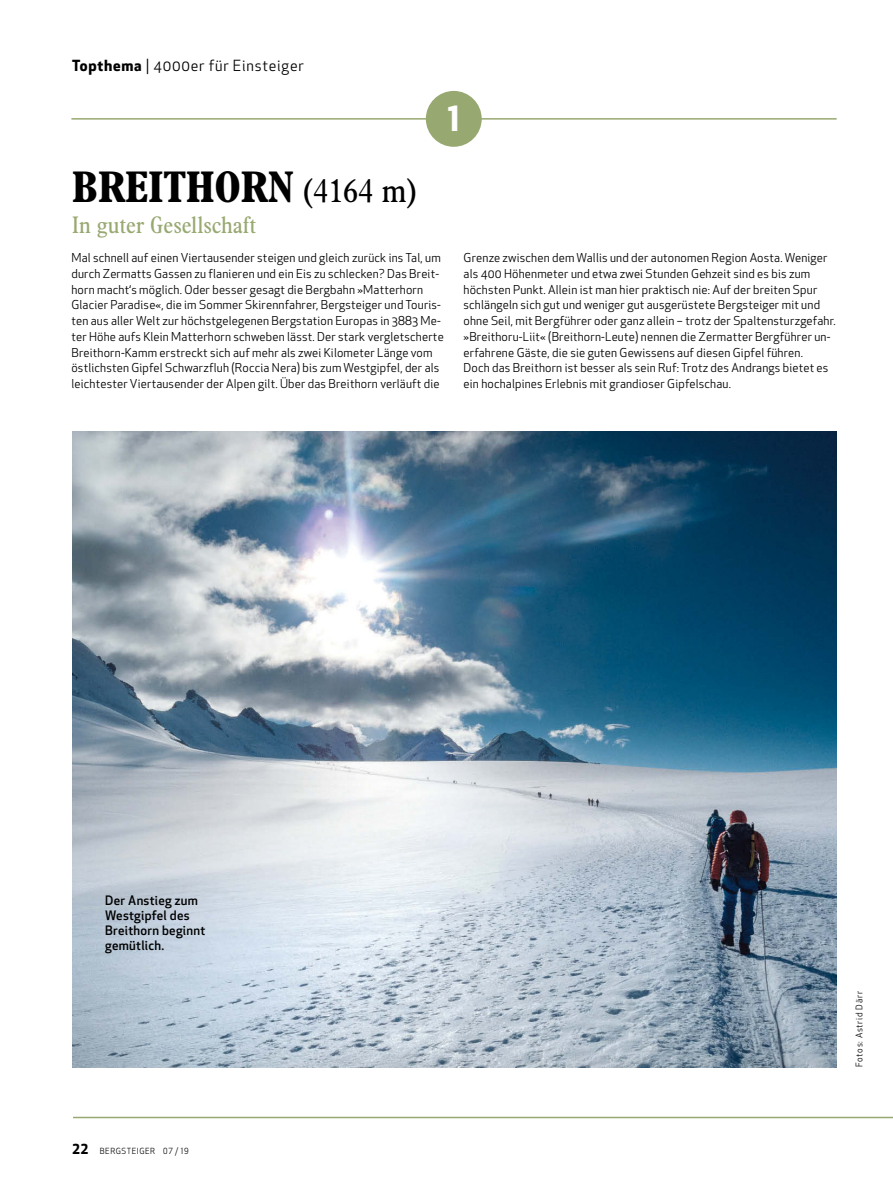
<style>
.page{position:relative;width:893px;height:1191px;background:#fff}
.page>*{position:absolute;margin:0;border:0;box-sizing:border-box;transform-origin:0 0}
.t1{font:700 condensed 44.7px "Plantin";color:#000}
.t2{font:700 33.3px "Apex New";color:#fff}
.t3{font:300 condensed 24px "Plantin Headline MT Pro";color:#98a871}
.t4{font:15px "Apex New";letter-spacing:.05em;color:#000}
.t5{font:700 13.5px "Apex New";color:#000}
.t6{font:500 12.75px/15px "Apex New";letter-spacing:.02em;color:#000}
.t7{font:12px/15.8px "Apex New";letter-spacing:.015em;color:#000}
.t8{font:9px "Apex New";letter-spacing:.08em;color:#000;scale:.96 1}
.t9{font:8.25px "Apex New";letter-spacing:.07em;color:#000;scale:.96 1}
.s1{font-weight:700}
.s2{font-family:"Plantin Headline MT Pro";font-weight:300;font-size:34.35px}
</style>
<div class="page">
<hr style="left:73px;top:1116px;width:820px;height:2px;background:#98a871">
<img style="left:72px;top:431px;width:765px;height:636px">
<hr style="left:71px;top:118px;width:363px;height:2px;background:#98a871">
<hr style="left:468px;top:118px;width:369px;height:2px;background:#98a871">
<div style="left:426px;top:91px;width:56px;height:56px;background:#98a871;border-radius:50%"></div>
<p class="t4" style="left:72px;top:56px;width:233px"><span class="s1">Topthema</span> | 4000er für Einsteiger</p>
<h1 class="t1" style="left:72px;top:160px;width:346px">BREITHORN <span class="s2">(4164 m)</span></h1>
<h3 class="t3" style="left:72px;top:212px;width:185px">In guter Gesellschaft</h3>
<h2 class="t2" style="left:448px;top:95px;width:13px">1</h2>
<p class="t7" style="left:71px;top:250px;width:374px">Mal schnell auf einen Viertausender steigen und gleich zurück ins Tal, um durch Zermatts Gassen zu flanieren und ein Eis zu schlecken? Das Breit&shy;horn macht‘s möglich. Oder besser gesagt die Bergbahn »Matterhorn Glacier Paradise«, die im Sommer Skirennfahrer, Bergsteiger und Touris&shy;ten aus aller Welt zur höchstgelegenen Bergstation Europas in 3883 Me&shy;ter Höhe aufs Klein Matterhorn schweben lässt. Der stark vergletscherte Breithorn-Kamm erstreckt sich auf mehr als zwei Kilometer Länge vom östlichsten Gipfel Schwarzfluh (Roccia Nera) bis zum Westgipfel, der als leichtester Viertausender der Alpen gilt. Über das Breithorn verläuft die</p>
<p class="t7" style="left:464px;top:250px;width:374px">Grenze zwischen dem Wallis und der autonomen Region Aosta. Weniger als 400 Höhenmeter und etwa zwei Stunden Gehzeit sind es bis zum höchsten Punkt. Allein ist man hier praktisch nie: Auf der breiten Spur schlängeln sich gut und weniger gut ausgerüstete Bergsteiger mit und ohne Seil, mit Bergführer oder ganz allein – trotz der Spaltensturzgefahr. »Breithoru-Liit« (Breithorn-Leute) nennen die Zermatter Bergführer un&shy;erfahrene Gäste, die sie guten Gewissens auf diesen Gipfel führen.<br>Doch das Breithorn ist besser als sein Ruf: Trotz des Andrangs bietet es ein hochalpines Erlebnis mit grandioser Gipfelschau.</p>
<p class="t6" style="left:105px;top:893px;width:101px">Der Anstieg zum<br>Westgipfel des<br>Breithorn beginnt gemütlich.</p>
<p class="t5" style="left:72px;top:1139px;width:18px">22</p>
<p class="t9" style="left:100px;top:1146px;width:94px">BERGSTEIGER 07 / 19</p>
<p class="t8" style="left:853px;top:1067px;width:81px;rotate:-90deg">Fotos: Astrid Därr</p>
</div>
